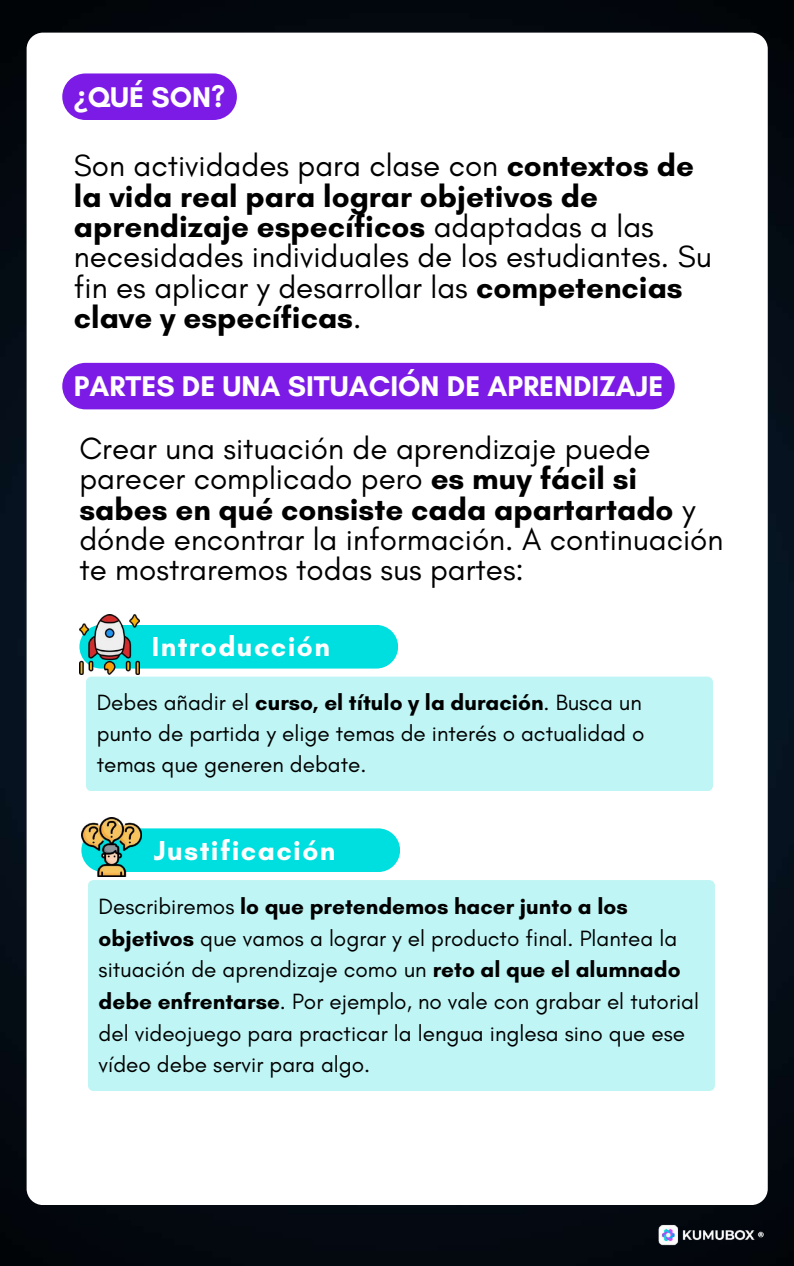
<style>
.page{position:relative;width:794px;height:1266px;background:#fff}
.page>*{position:absolute;margin:0;border:0;box-sizing:border-box;transform-origin:0 0}
.t1{font:31.35px/30.4px "Glacial Indifference";color:#000}
.t2{font:700 29.03px "Glacial Indifference";color:#fefefe}
.t3{font:700 27.97px "Glacial Indifference";letter-spacing:.05em;color:#fefefe}
.t4{font:22.5px/31.5px "Glacial Indifference";color:#000;text-align:justify}
.s1{font-family:"Noto Sans"}
.s2{font-weight:700}
</style>
<div class="page">
<img style="left:0;top:0;width:793px;height:1266px">
<div style="left:27px;top:33px;width:740px;height:1172px;background:#fff;border-radius:16px"></div>
<img style="left:656px;top:1221px;width:111px;height:25px">
<svg style="left:62px;top:73px;width:175px;height:47px;background:#852ae7"></svg>
<div style="left:62px;top:363px;width:612px;height:46px;background:#7c1be6;border-radius:23px"></div>
<div style="left:79px;top:625px;width:319px;height:43px;background:#00dfdf;border-radius:22px"></div>
<img style="left:79px;top:614px;width:60px;height:60px">
<div style="left:86px;top:676px;width:626px;height:115px;background:#bff5f5"></div>
<div style="left:81px;top:828px;width:319px;height:44px;background:#00dfdf;border-radius:22px"></div>
<img style="left:81px;top:817px;width:60px;height:60px">
<div style="left:88px;top:880px;width:626px;height:211px;background:#bff5f5"></div>
<p class="t2" style="left:74px;top:79px;width:153px"><span class="s1">¿</span>QUÉ SON?</p>
<p class="t1" style="left:74px;top:150px;width:639px">Son actividades para clase con <span class="s2">contextos de la vida real para lograr objetivos de aprendizaje específicos</span> adaptadas a las necesidades individuales de los estudiantes. Su fin es aplicar y desarrollar las <span class="s2">competencias clave y específicas</span>.</p>
<p class="t2" style="left:74px;top:369px;width:590px">PARTES DE UNA SITUACIÓN DE APRENDIZAJE</p>
<h1 class="t1" style="left:79px;top:433px;width:645px">Crear una situación de aprendizaje puede parecer complicado pero <span class="s2">es muy fácil si sabes en qué consiste cada apartartado</span> y dónde encontrar la información. A continuación te mostraremos todas sus partes:</h1>
<p class="t3" style="left:152px;top:630px;width:179px">Introducción</p>
<p class="t4" style="left:97px;top:687px;width:549px;line-height:31px">Debes añadir el <span class="s2">curso, el título y la duración</span>. Busca un punto de partida y elige temas de interés o actualidad o temas que generen debate.</p>
<p class="t3" style="left:154px;top:833px;width:183px">Justificación</p>
<p class="t4" style="left:99px;top:891px;width:601px;text-align:left">Describiremos <span class="s2">lo que pretendemos hacer junto a los objetivos</span> que vamos a lograr y el producto final. Plantea la situación de aprendizaje como un <span class="s2">reto al que el alumnado debe enfrentarse</span>. Por ejemplo, no vale con grabar el tutorial del videojuego para practicar la lengua inglesa sino que ese vídeo debe servir para algo.</p>
</div>
